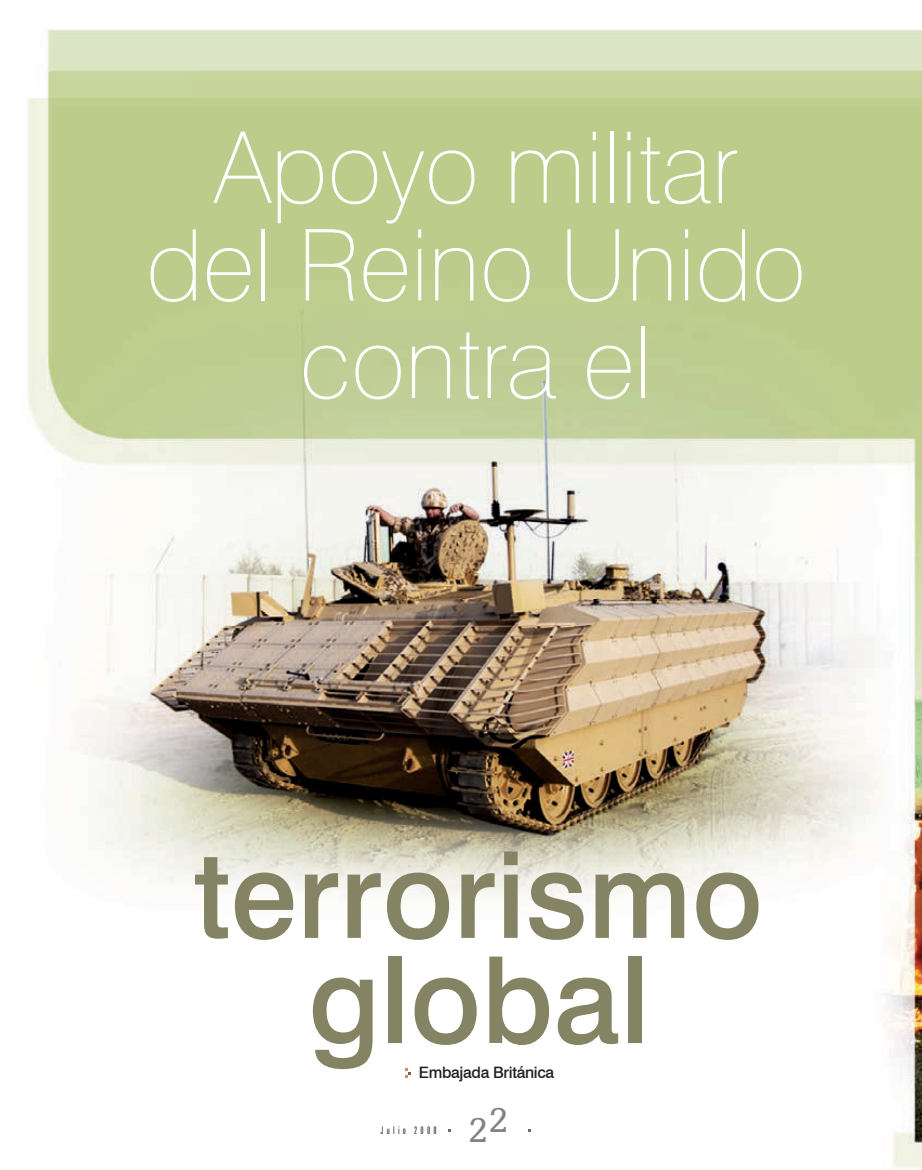
<style>
.page{position:relative;width:922px;height:1170px;background:#fff}
.page>*{position:absolute;margin:0;border:0;box-sizing:border-box;transform-origin:0 0}
.t1{font:500 120px/105px "Swiss 721 BT";color:#848363;text-align:center}
.t2{font:100 99px/97.5px "Swiss 721 BT";color:#fff;text-align:center}
.t3{font:36px "Humanist Slabserif 712 BT";color:#808285}
.t4{font:500 15.75px "Swiss 721 BT";letter-spacing:-.02em;color:#231f20}
.t5{font:300 extra-condensed 10.5px "Zurich BT";letter-spacing:.31em;color:#231f20}
</style>
<div class="page">
<img style="left:27px;top:30px;width:894px;height:1139px">
<svg style="left:405px;top:1068px;width:6px;height:9px"></svg>
<p class="t2" style="left:146px;top:118px;width:661px">Apoyo militar del Reino Unido contra el</p>
<p class="t1" style="left:194px;top:841px;width:569px">terrorismo global</p>
<p class="t4" style="left:418px;top:1062px;width:137px">Embajada Británica</p>
<p class="t5" style="left:380px;top:1124px;width:57px">Julio 2008</p>
<p class="t3" style="left:468px;top:1103px;width:42px">2222</p>
</div>
